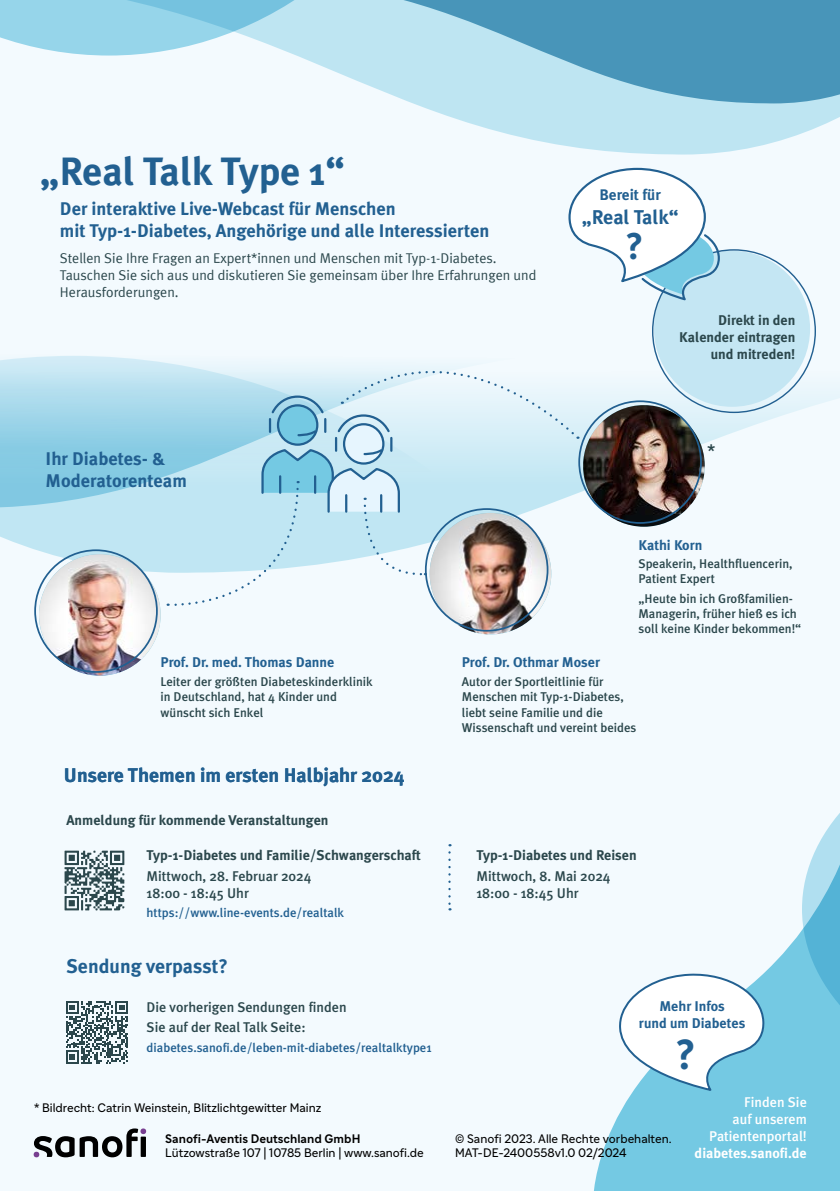
<style>
.page{position:relative;width:840px;height:1191px;background:#fff}
.page>*{position:absolute;margin:0;border:0;box-sizing:border-box;transform-origin:0 0}
.Einf__Abs{font:700 42.2px "Meta Plus";color:#226091}
.Einf__Abs-2{font:700 39.4px "Meta Plus";color:#226091}
.Einf__Abs-3{font:700 37.4px "Meta Plus";color:#226091}
.Einf__Abs-4{font:700 20px "Meta Plus";color:#226091}
.Einf__Abs-5{font:700 19.8px "Meta Plus";color:#226091}
.Einf__Abs-6{font:700 18.4px/22px "Meta Plus";color:#226091}
.Einf__Abs-7{font:500 18px "Meta Plus";color:#2b474c}
.Einf__Abs-8{font:700 15.4px "Meta Plus";color:#226091}
.Einf__Abs-9{font:14px/17px "Meta Plus";color:#2b474c}
.Einf__Abs-10{font:700 14px/17px "Meta Plus";color:#2b474c;text-align:right}
.Einf__Abs-11{font:500 14px/17px "Meta Plus";color:#2b474c}
.Einf__Abs-12{font:700 14px/17px "Meta Plus";color:#226091;text-align:center}
.Einf__Abs-13{font:500 14px/17px "Meta Plus";color:#fff;text-align:right}
.Einf__Abs-14{font:500 12.6px/15.2px "Meta Plus";color:#2b474c}
.Einf__Abs-15{font:500 12.6px "Meta Plus";color:#226091}
.Einf__Abs-16{font:12px/14.4px "Sanofi Sans";color:#000}
.Einf__Abs-17{font:700 12px "Sanofi Sans";color:#000}
.s1{font-weight:700}
</style>
<div class="page">
<div style="left:0;top:0;width:839px;height:1191px;background:#f3fafe"></div>
<svg style="left:66px;top:1001px;width:62px;height:62px"></svg>
<svg style="left:64px;top:850px;width:61px;height:60px"></svg>
<svg style="left:34px;top:1128px;width:112px;height:29px"></svg>
<svg style="left:448px;top:852px;width:2px;height:58px"></svg>
<svg style="left:0;top:0;width:839px;height:154px"></svg>
<svg style="left:206px;top:0;width:633px;height:103px;background:#8cc2d8"></svg>
<svg style="left:594px;top:931px;width:245px;height:260px;fill:#74c9e3"></svg>
<svg style="left:0;top:349px;width:839px;height:224px"></svg>
<svg style="left:0;top:348px;width:658px;height:160px"></svg>
<svg style="left:0;top:356px;width:167px;height:120px;background:#a4d7ea"></svg>
<svg style="left:801px;top:814px;width:38px;height:209px"></svg>
<svg style="left:617px;top:973px;width:146px;height:120px"></svg>
<div style="left:653px;top:251px;width:156px;height:156px;background:#c4e6f3;border-radius:50%"></div>
<svg style="left:568px;top:167px;width:152px;height:136px"></svg>
<img style="left:39px;top:554px;width:121px;height:121px;border-radius:61px">
<div style="left:34px;top:549px;width:124px;height:124px;border:2px solid #226091;border-radius:50%"></div>
<img style="left:429px;top:513px;width:122px;height:121px;border-radius:61px">
<svg style="left:167px;top:348px;width:411px;height:259px"></svg>
<img style="left:582px;top:405px;width:122px;height:121px;border-radius:61px">
<div style="left:578px;top:400px;width:123px;height:124px;border:2px solid #226091;border-radius:50%"></div>
<p class="Einf__Abs-2" style="left:40px;top:149px;width:306px">„Real Talk Type 1“</p>
<p class="Einf__Abs-6" style="left:60px;top:198px;width:431px">Der interaktive Live-Webcast für Menschen<br>mit Typ-1-Diabetes, Angehörige und alle Interessierten</p>
<p class="Einf__Abs-9" style="left:60px;top:249px;width:477px">Stellen Sie Ihre Fragen an Expert*innen und Menschen mit Typ-1-Diabetes.<br>Tauschen Sie sich aus und diskutieren Sie gemeinsam über Ihre Erfahrungen und<br>Herausforderungen.</p>
<p class="Einf__Abs-6" style="left:46px;top:447px;width:143px">Ihr Diabetes- &amp;<br>Moderatorenteam</p>
<p class="Einf__Abs-8" style="left:599px;top:186px;width:63px">Bereit für</p>
<p class="Einf__Abs-4" style="left:581px;top:205px;width:98px">„Real Talk“</p>
<p class="Einf__Abs-3" style="left:625px;top:225px;width:20px">?</p>
<p class="Einf__Abs-10" style="left:678px;top:312px;width:118px">Direkt in den<br>Kalender eintragen und mitreden!</p>
<p class="Einf__Abs-7" style="left:706px;top:440px;width:10px">*</p>
<p class="Einf__Abs-12" style="left:638px;top:537px;width:65px">Kathi Korn</p>
<p class="Einf__Abs-14" style="left:638px;top:556px;width:155px">Speakerin, Healthfluencerin,<br>Patient Expert</p>
<p class="Einf__Abs-14" style="left:638px;top:590px;width:164px">„Heute bin ich Großfamilien-<br>Managerin, früher hieß es ich soll keine Kinder bekommen!“</p>
<p class="Einf__Abs-12" style="left:160px;top:653px;width:175px">Prof. Dr. med. Thomas Danne</p>
<p class="Einf__Abs-14" style="left:160px;top:674px;width:213px">Leiter der größten Diabeteskinderklinik in Deutschland, hat 4 Kinder und wünscht sich Enkel</p>
<p class="Einf__Abs-5" style="left:64px;top:763px;width:342px">Unsere Themen im ersten Halbjahr 2024</p>
<p class="Einf__Abs-10" style="left:66px;top:812px;width:263px">Anmeldung für kommende Veranstaltungen</p>
<p class="Einf__Abs-10" style="left:146px;top:847px;width:276px">Typ-1-Diabetes und Familie/Schwangerschaft</p>
<p class="Einf__Abs-11" style="left:146px;top:867px;width:166px">Mittwoch, 28. Februar 2024<br>18:00 - 18:45 Uhr</p>
<p class="Einf__Abs-15" style="left:146px;top:905px;width:199px">https://www.line-events.de/realtalk</p>
<p class="Einf__Abs-5" style="left:66px;top:954px;width:163px">Sendung verpasst?</p>
<p class="Einf__Abs-11" style="left:146px;top:997px;width:201px;line-height:20.2px">Die vorherigen Sendungen finden<br>Sie auf der Real Talk Seite:</p>
<p class="Einf__Abs-15" style="left:146px;top:1040px;width:286px">diabetes.sanofi.de/leben-mit-diabetes/realtalktype1</p>
<p class="Einf__Abs-16" style="left:34px;top:1100px;width:289px">* Bildrecht: Catrin Weinstein, Blitzlichtgewitter Mainz</p>
<p class="Einf__Abs-17" style="left:165px;top:1130px;width:197px">Sanofi-Aventis Deutschland GmbH</p>
<p class="Einf__Abs-16" style="left:165px;top:1145px;width:260px">Lützowstraße 107 | 10785 Berlin | www.sanofi.de</p>
<p class="Einf__Abs-12" style="left:461px;top:653px;width:139px">Prof. Dr. Othmar Moser</p>
<p class="Einf__Abs-14" style="left:461px;top:674px;width:176px">Autor der Sportleitlinie für<br>Menschen mit Typ-1-Diabetes, liebt seine Familie und die<br>Wissenschaft und vereint beides</p>
<p class="Einf__Abs-10" style="left:476px;top:847px;width:162px">Typ-1-Diabetes und Reisen</p>
<p class="Einf__Abs-11" style="left:476px;top:867px;width:136px">Mittwoch, 8. Mai 2024<br>18:00 - 18:45 Uhr</p>
<p class="Einf__Abs-12" style="left:638px;top:998px;width:108px">Mehr Infos<br>rund um Diabetes</p>
<p class="Einf__Abs" style="left:675px;top:1029px;width:22px">?</p>
<p class="Einf__Abs-13" style="left:694px;top:1093px;width:114px">Finden Sie<br>auf unserem<br>Patientenportal! <span class="s1">diabetes.sanofi.de</span></p>
<p class="Einf__Abs-16" style="left:455px;top:1131px;width:218px">© Sanofi 2023. Alle Rechte vorbehalten.<br>MAT-DE-2400558v1.0 02/2024</p>
</div>
